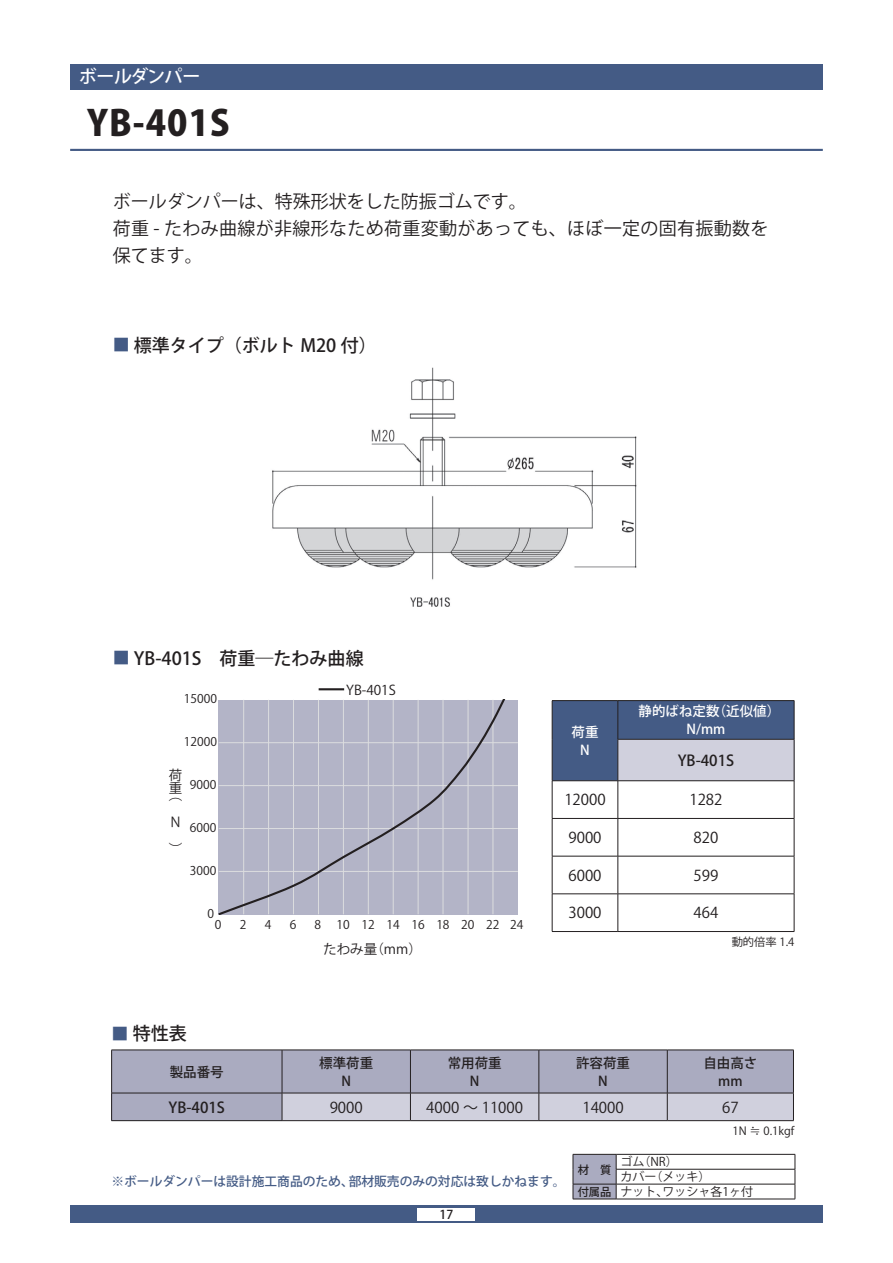
<style>
.page{position:relative;width:893px;height:1263px;background:#fff}
.page>*{position:absolute;margin:0;border:0;box-sizing:border-box;transform-origin:0 0}
.t1{font:35.1px "Koz Go Pr 6 N Heavy 90 msp RKSJ H";letter-spacing:.03em;color:#231f20}
.t2{font:18px/27px "Koz Go Pr 6 N Regular 90 msp RKSJ H";letter-spacing:.02em;color:#231f20}
.t3{font:18px "Koz Go Pr 6 N Medium 90 msp RKSJ H";color:#231f20}
.t4{font:18px "Koz Go Pr 6 N Medium 90 msp RKSJ H";letter-spacing:-.03em;color:#fff}
.t5{font:15px "Koz Go Pr 6 N Regular 90 msp RKSJ H";color:#231f20}
.t6{font:15px "Koz Go Pr 6 N Medium 90 msp RKSJ H";color:#231f20}
.t7{font:13.5px/18px "Koz Go Pr 6 N Medium 90 msp RKSJ H";color:#231f20;text-align:center}
.t8{font:13.5px/18px "Koz Go Pr 6 N Medium 90 msp RKSJ H";color:#fff;text-align:center}
.t9{font:13.5px "Koz Go Pr 6 N Regular 90 msp RKSJ H";color:#231f20}
.t10{font:13.5px/27px "Koz Go Pr 6 N Regular 90 msp RKSJ V";color:#231f20}
.t11{font:12.75px "Koz Go Pr 6 N Medium 90 msp RKSJ H";color:#445b85}
.t12{font:12.15px "Koz Go Pr 6 N Medium 90 msp RKSJ H";color:#231f20}
.t13{font:12px "Koz Go Pr 6 N Regular 90 msp RKSJ H";color:#231f20}
.t14{font:11.25px "Koz Go Pr 6 N Regular 90 msp RKSJ H";color:#231f20}
.t15{font:11.25px "Koz Go Pr 6 N Medium 90 msp RKSJ H";color:#231f20}
.s1{font-size:16.95px;color:#445b85}
.s2{font-family:"Koz Go Pr 6 N Medium 90 msp RKSJ H";font-size:11.25px}
</style>
<div class="page">
<div style="left:70px;top:1205px;width:753px;height:17px;background:#445b85"></div>
<div style="left:418px;top:1208px;width:57px;height:12px;background:#fff"></div>
<div style="left:70px;top:64px;width:753px;height:25px;background:#445b85"></div>
<hr style="left:70px;top:149px;width:753px;height:2px;background:#445b85">
<img style="left:272px;top:367px;width:365px;height:240px">
<svg style="left:111px;top:1050px;width:683px;height:71px;background:#afafc1"></svg>
<hr style="left:219px;top:871px;width:299px;height:1px;background:#dcdddf">
<hr style="left:219px;top:828px;width:299px;height:1px;background:#dcdddf">
<hr style="left:219px;top:785px;width:299px;height:1px;background:#dcdddf">
<hr style="left:219px;top:742px;width:299px;height:1px;background:#dcdddf">
<svg style="left:219px;top:700px;width:294px;height:214px;background:#b3b4c6"></svg>
<hr style="left:319px;top:688px;width:25px;height:2px;background:#231f20">
<div style="left:553px;top:701px;width:241px;height:79px;background:#445b85"></div>
<div style="left:618px;top:739px;width:176px;height:42px;background:#d0d0dd"></div>
<hr style="left:794px;top:701px;width:1px;height:38px;background:#231f20">
<hr style="left:552px;top:781px;width:1px;height:37px;background:#231f20">
<hr style="left:618px;top:781px;width:1px;height:37px;background:#231f20">
<hr style="left:794px;top:781px;width:1px;height:37px;background:#231f20">
<hr style="left:552px;top:818px;width:66px;height:1px;background:#231f20">
<hr style="left:552px;top:819px;width:1px;height:37px;background:#231f20">
<hr style="left:618px;top:818px;width:176px;height:1px;background:#231f20">
<hr style="left:618px;top:819px;width:1px;height:37px;background:#231f20">
<hr style="left:794px;top:819px;width:1px;height:37px;background:#231f20">
<hr style="left:552px;top:856px;width:66px;height:1px;background:#231f20">
<hr style="left:552px;top:856px;width:1px;height:38px;background:#231f20">
<hr style="left:618px;top:856px;width:176px;height:1px;background:#231f20">
<hr style="left:618px;top:856px;width:1px;height:38px;background:#231f20">
<hr style="left:794px;top:856px;width:1px;height:38px;background:#231f20">
<hr style="left:552px;top:893px;width:66px;height:1px;background:#231f20">
<hr style="left:552px;top:894px;width:1px;height:37px;background:#231f20">
<hr style="left:618px;top:893px;width:176px;height:1px;background:#231f20">
<hr style="left:618px;top:894px;width:1px;height:37px;background:#231f20">
<hr style="left:794px;top:894px;width:1px;height:37px;background:#231f20">
<hr style="left:552px;top:931px;width:66px;height:1px;background:#231f20">
<hr style="left:618px;top:931px;width:176px;height:1px;background:#231f20">
<hr style="left:618px;top:700px;width:176px;height:1px;background:#231f20">
<hr style="left:618px;top:739px;width:176px;height:1px;background:#231f20">
<hr style="left:552px;top:700px;width:66px;height:1px;background:#231f20">
<hr style="left:552px;top:701px;width:1px;height:38px;background:#231f20">
<hr style="left:618px;top:701px;width:1px;height:38px;background:#231f20">
<hr style="left:552px;top:739px;width:1px;height:41px;background:#231f20">
<hr style="left:618px;top:739px;width:1px;height:41px;background:#231f20">
<hr style="left:794px;top:739px;width:1px;height:41px;background:#231f20">
<hr style="left:552px;top:780px;width:66px;height:1px;background:#231f20">
<hr style="left:618px;top:780px;width:176px;height:1px;background:#231f20">
<hr style="left:616px;top:1169px;width:179px;height:1px;background:#231f20">
<hr style="left:616px;top:1154px;width:179px;height:1px;background:#231f20">
<hr style="left:616px;top:1184px;width:179px;height:1px;background:#231f20">
<svg style="left:573px;top:1154px;width:44px;height:45px;background:#9f9fb2"></svg>
<svg style="left:795px;top:1154px;width:1px;height:45px"></svg>
<hr style="left:573px;top:1199px;width:43px;height:1px;background:#231f20">
<hr style="left:616px;top:1199px;width:179px;height:1px;background:#231f20">
<h2 class="t4" style="left:79px;top:67px;width:123px">ボールダンパー</h2>
<h1 class="t1" style="left:87px;top:103px;width:144px">YB-401S</h1>
<h2 class="t2" style="left:113px;top:189px;width:657px">ボールダンパーは、特殊形状をした防振ゴムです。<br>荷重 - たわみ曲線が非線形なため荷重変動があっても、ほぼ一定の固有振動数を保てます。</h2>
<h2 class="t3" style="left:113px;top:335px;width:266px"><span class="s1">■</span> 標準タイプ（ボルト M20 付）</h2>
<h2 class="t3" style="left:113px;top:648px;width:252px"><span class="s1">■</span> YB-401S　荷重―たわみ曲線</h2>
<p class="t13" style="left:184px;top:692px;width:35px">15000</p>
<p class="t13" style="left:184px;top:735px;width:35px">12000</p>
<p class="t10" style="left:169px;top:768px;width:14px;line-height:13.5px">荷重</p>
<p class="t10" style="left:169px;top:782px;width:15px">（<br>Ｎ）</p>
<p class="t13" style="left:190px;top:778px;width:28px">9000</p>
<p class="t13" style="left:190px;top:821px;width:28px">6000</p>
<p class="t13" style="left:190px;top:863px;width:28px">3000</p>
<p class="t13" style="left:208px;top:906px;width:8px">0</p>
<p class="t9" style="left:346px;top:682px;width:51px">YB-401S</p>
<p class="t13" style="left:215px;top:918px;width:8px">0</p>
<p class="t13" style="left:240px;top:918px;width:8px">2</p>
<p class="t13" style="left:265px;top:918px;width:8px">4</p>
<p class="t13" style="left:290px;top:918px;width:8px">6</p>
<p class="t13" style="left:315px;top:918px;width:8px">8</p>
<p class="t13" style="left:337px;top:918px;width:188px">10 12 14 16 18 20 22 24</p>
<p class="t9" style="left:323px;top:941px;width:100px">たわみ量（mm）</p>
<p class="t8" style="left:571px;top:723px;width:28px">荷重<br>N</p>
<p class="t8" style="left:638px;top:702px;width:143px">静的ばね定数（近似値）<br>N/mm</p>
<p class="t6" style="left:678px;top:752px;width:58px">YB-401S</p>
<p class="t5" style="left:564px;top:791px;width:43px">12000</p>
<p class="t5" style="left:689px;top:791px;width:35px">1282</p>
<p class="t5" style="left:568px;top:829px;width:35px">9000</p>
<p class="t5" style="left:694px;top:829px;width:26px">820</p>
<p class="t5" style="left:568px;top:867px;width:35px">6000</p>
<p class="t5" style="left:694px;top:867px;width:26px">599</p>
<p class="t5" style="left:568px;top:904px;width:35px">3000</p>
<p class="t5" style="left:694px;top:904px;width:26px">464</p>
<p class="t14" style="left:732px;top:935px;width:64px">動的倍率 1.4</p>
<h2 class="t3" style="left:111px;top:1023px;width:77px"><span class="s1">■</span> 特性表</h2>
<p class="t7" style="left:170px;top:1063px;width:56px">製品番号</p>
<p class="t7" style="left:319px;top:1054px;width:55px">標準荷重<br>N</p>
<p class="t7" style="left:448px;top:1054px;width:55px">常用荷重<br>N</p>
<p class="t7" style="left:576px;top:1054px;width:55px">許容荷重<br>N</p>
<p class="t7" style="left:703px;top:1054px;width:55px">自由高さmm</p>
<p class="t6" style="left:169px;top:1098px;width:58px">YB-401S</p>
<p class="t5" style="left:330px;top:1098px;width:35px">9000</p>
<p class="t5" style="left:426px;top:1098px;width:98px">4000 ～ 11000</p>
<p class="t5" style="left:582px;top:1098px;width:43px">14000</p>
<p class="t5" style="left:722px;top:1098px;width:18px">67</p>
<p class="t14" style="left:733px;top:1124px;width:63px">1N ≒ 0.1kgf</p>
<p class="t11" style="left:111px;top:1174px;width:456px">※ボールダンパーは設計施工商品のため、部材販売のみの対応は致しかねます。</p>
<p class="t12" style="left:440px;top:1207px;width:15px">17</p>
<p class="t13" style="left:620px;top:1155px;width:59px">ゴム（NR）</p>
<p class="t13" style="left:620px;top:1170px;width:91px">カバー（メッキ）</p>
<p class="t13" style="left:578px;top:1185px;width:177px"><span class="s2">付属品</span> ナット、ワッシャ各1ヶ付</p>
<p class="t15" style="left:578px;top:1163px;width:35px">材　質</p>
</div>
